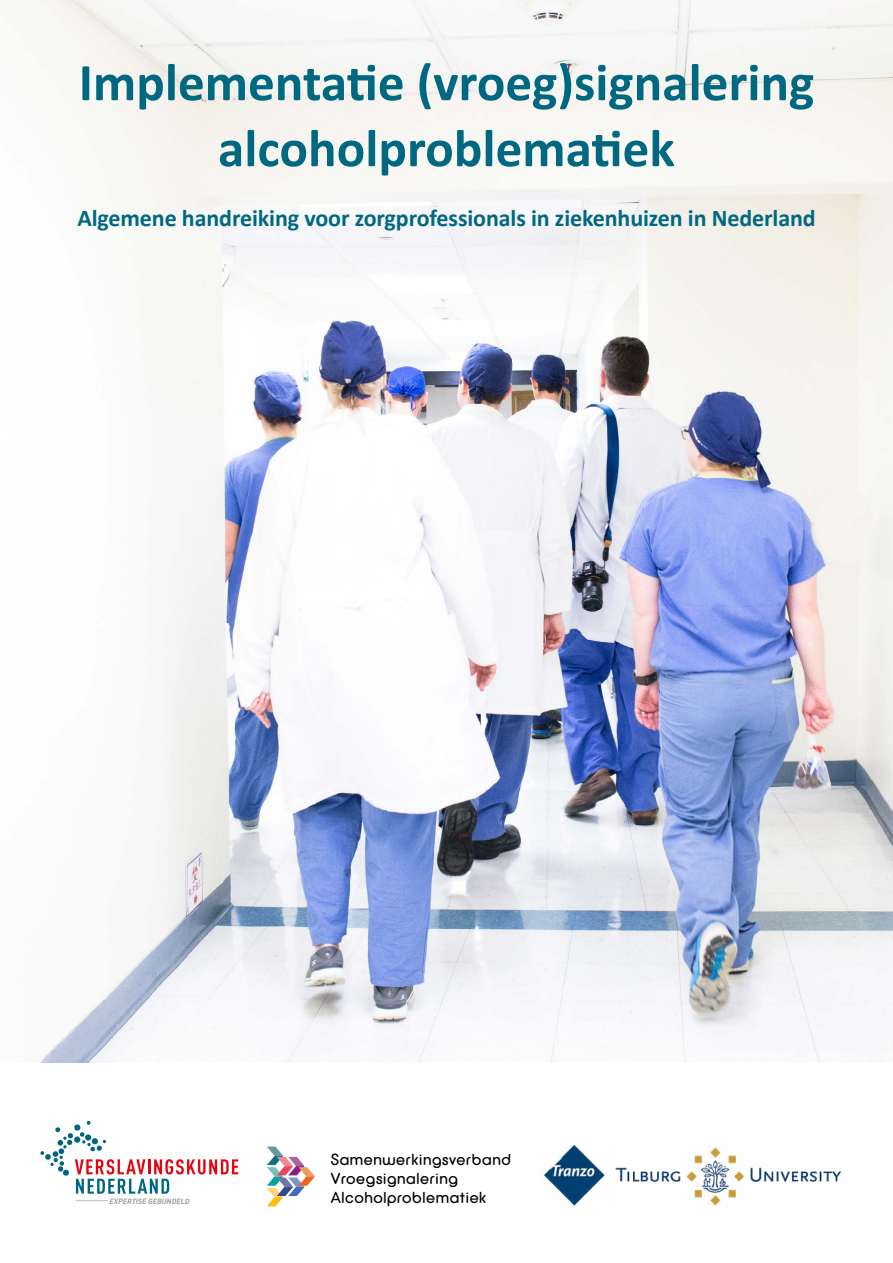
<style>
.page{position:relative;width:893px;height:1263px;background:#fff}
.page>*{position:absolute;margin:0;border:0;box-sizing:border-box;transform-origin:0 0}
.t1{font:700 53.25px/66px "Calibri";color:#006881;text-align:center}
.t2{font:700 24px "Calibri";letter-spacing:-.005em;color:#006881}
.t3{font:15.75px/18.9px "Defused OTW00";letter-spacing:.04em;color:#000}
.t4{font:italic 700 7.5px "DIN";color:#9d9d9c}
</style>
<div class="page">
<img style="left:0;top:0;width:893px;height:1062px">
<svg style="left:40px;top:1121px;width:198px;height:73px"></svg>
<hr style="left:76px;top:1200px;width:32px;height:1px;background:#9d9d9c">
<svg style="left:267px;top:1146px;width:48px;height:60px"></svg>
<img style="left:544px;top:1145px;width:298px;height:62px">
<h1 class="t1" style="left:79px;top:49px;width:737px">Implementatie (vroeg)signalering alcoholproblematiek</h1>
<p class="t2" style="left:77px;top:203px;width:740px">Algemene handreiking voor zorgprofessionals in ziekenhuizen in Nederland</p>
<p class="t4" style="left:110px;top:1196px;width:81px">EXPERTISE GEBUNDELD</p>
<p class="t3" style="left:331px;top:1150px;width:181px">Samenwerkingsverband<br>Vroegsignalering<br>Alcoholproblematiek</p>
</div>
